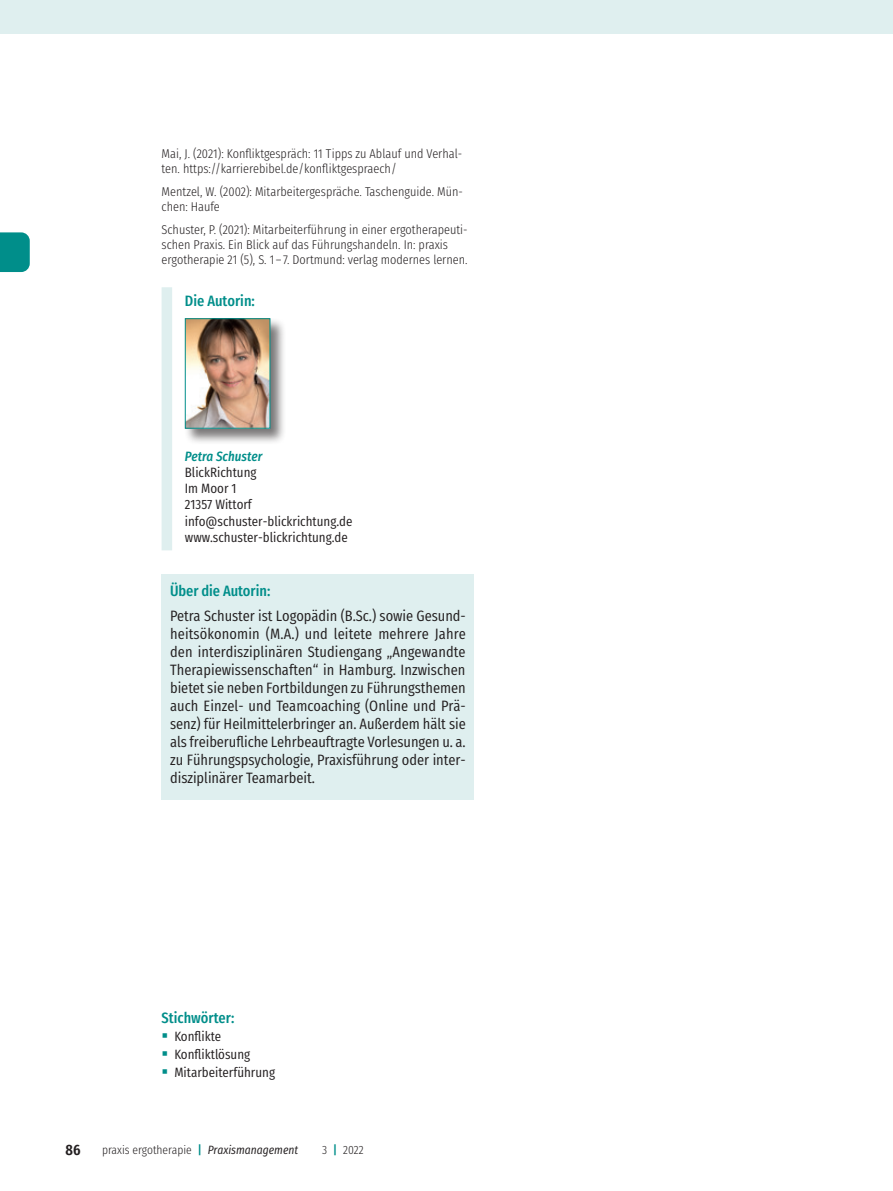
<style>
.page{position:relative;width:893px;height:1191px;background:#fff}
.page>*{position:absolute;margin:0;border:0;box-sizing:border-box;transform-origin:0 0}
.t1{font:15px/18px "Fira Sans Condensed";color:#231f20;text-align:justify}
.t2{font:500 15px "Fira Sans Condensed";color:#008e8a}
.t3{font:600 15px "Fira Sans Condensed";color:#231f20}
.t4{font:13.5px/16.2px "Fira Sans Condensed";color:#231f20}
.t5{font:italic 500 13.5px "Fira Sans Condensed";color:#008e8a}
.t6{font:300 12.75px/15.3px "Fira Sans Condensed";color:#231f20}
.t7{font:300 12px "Fira Sans Condensed";color:#231f20}
.s1{font-weight:500;color:#008e8a}
.s2{font-weight:400;font-style:italic}
</style>
<div class="page">
<svg style="left:0;top:232px;width:30px;height:40px"></svg>
<div style="left:0;top:0;width:893px;height:34px;background:#dfefef"></div>
<div style="left:162px;top:574px;width:312px;height:26px;background:#dfefef"></div>
<div style="left:162px;top:598px;width:312px;height:201px;background:#dfefef"></div>
<div style="left:162px;top:287px;width:10px;height:263px;background:#dfefef"></div>
<div style="left:184px;top:317px;width:102px;height:127px;background:#231f20;opacity:.6"></div>
<img style="left:187px;top:320px;width:81px;height:106px">
<div style="left:185px;top:318px;width:85px;height:110px;border:1px solid #008e8a"></div>
<p class="t6" style="left:162px;top:144px;width:302px">Mai, J. (2021): Konfliktgespräch: 11 Tipps zu Ablauf und Verhal&shy;ten. https://karrierebibel.de/konfliktgespraech/</p>
<p class="t6" style="left:162px;top:182px;width:303px">Mentzel, W. (2002): Mitarbeitergespräche. Taschenguide. Mün&shy;chen: Haufe</p>
<p class="t6" style="left:162px;top:220px;width:308px">Schuster, P. (2021): Mitarbeiterführung in einer ergotherapeuti&shy;schen Praxis. Ein Blick auf das Führungshandeln. In: praxis ergotherapie 21 (5), S. 1 – 7. Dortmund: verlag modernes lernen.</p>
<p class="t2" style="left:185px;top:286px;width:71px">Die Autorin:</p>
<p class="t5" style="left:185px;top:446px;width:79px">Petra Schuster</p>
<p class="t4" style="left:185px;top:463px;width:169px">BlickRichtung<br>Im Moor 1<br>21357 Wittorf info@schuster-blickrichtung.de www.schuster-blickrichtung.de</p>
<p class="t2" style="left:170px;top:577px;width:102px">Über die Autorin:</p>
<p class="t1" style="left:170px;top:605px;width:297px">Petra Schuster ist Logopädin (B.Sc.) sowie Gesund&shy;heitsökonomin (M.A.) und leitete mehrere Jahre den interdisziplinären Studiengang „Angewandte Therapiewissenschaften“ in Hamburg. Inzwischen bietet sie neben Fortbildungen zu Führungsthemen auch Einzel- und Teamcoaching (Online und Prä&shy;senz) für Heilmittelerbringer an. Außerdem hält sie als freiberufliche Lehrbeauftragte Vorlesungen u. a. zu Führungspsychologie, Praxisführung oder inter&shy;disziplinärer Teamarbeit.</p>
<p class="t2" style="left:162px;top:1003px;width:74px">Stichwörter:</p>
<p class="t4" style="left:174px;top:1025px;width:102px;line-height:18px">Konflikte<br>Konfliktlösung<br>Mitarbeiterführung</p>
<p class="t3" style="left:65px;top:1135px;width:16px">86</p>
<p class="t7" style="left:102px;top:1139px;width:198px">praxis ergotherapie <span class="s1">|</span> <span class="s2">Praxismanagement</span></p>
<p class="t7" style="left:322px;top:1139px;width:43px">3 <span class="s1">|</span> 2022</p>
</div>
